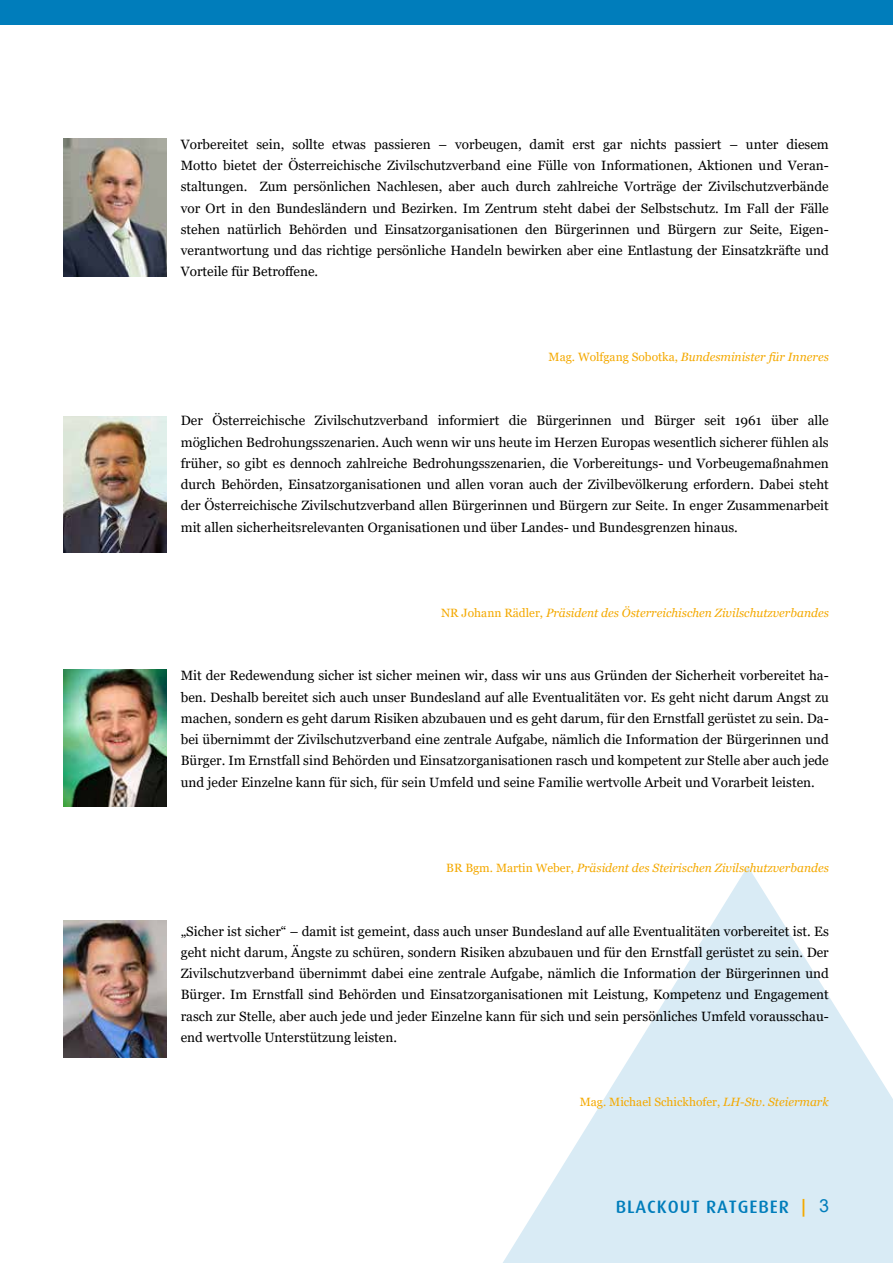
<style>
.page{position:relative;width:893px;height:1263px;background:#fff}
.page>*{position:absolute;margin:0;border:0;box-sizing:border-box;transform-origin:0 0}
.t1{font:500 18px "Dax";letter-spacing:.05em;color:#007dbb}
.t2{font:13.5px/21.3px "Georgia";color:#000;text-align:justify}
.t3{font:italic 12px "Georgia";color:#f4a900}
.t4{font:12px "Georgia";color:#f4a900}
.s1{font-style:normal}
.s2{font-style:italic}
.s3{color:#f4a900}
.s4{font-family:"Arial";font-weight:400}
</style>
<div class="page">
<svg style="left:503px;top:866px;width:390px;height:397px;fill:#d9ebf5"></svg>
<div style="left:0;top:0;width:893px;height:25px;background:#007dbb"></div>
<img style="left:64px;top:139px;width:102px;height:137px">
<img style="left:64px;top:416px;width:102px;height:137px">
<img style="left:64px;top:669px;width:102px;height:137px">
<img style="left:64px;top:921px;width:102px;height:136px">
<p class="t2" style="left:181px;top:134px;width:650px">Vorbereitet sein, sollte etwas passieren – vorbeugen, damit erst gar nichts passiert – unter diesem Motto bietet der Österreichische Zivilschutzverband eine Fülle von Informationen, Aktionen und Veran&shy;staltungen. Zum persönlichen Nachlesen, aber auch durch zahlreiche Vorträge der Zivilschutzverbände vor Ort in den Bundesländern und Bezirken. Im Zentrum steht dabei der Selbstschutz. Im Fall der Fälle stehen natürlich Behörden und Einsatzorganisationen den Bürgerinnen und Bürgern zur Seite, Eigen&shy;verantwortung und das richtige persönliche Handeln bewirken aber eine Entlastung der Einsatzkräfte und Vorteile für Betroffene.</p>
<p class="t3" style="left:549px;top:350px;width:282px"><span class="s1">Mag. Wolfgang Sobotka,</span> Bundesminister für Inneres</p>
<p class="t2" style="left:181px;top:410px;width:650px">Der Österreichische Zivilschutzverband informiert die Bürgerinnen und Bürger seit 1961 über alle möglichen Bedrohungsszenarien. Auch wenn wir uns heute im Herzen Europas wesentlich sicherer fühlen als früher, so gibt es dennoch zahlreiche Bedrohungsszenarien, die Vorbereitungs- und Vorbeugemaßnahmen durch Behörden, Einsatzorganisationen und allen voran auch der Zivilbevölkerung erfordern. Dabei steht der Österreichische Zivilschutzverband allen Bürgerinnen und Bürgern zur Seite. In enger Zusammenarbeit mit allen sicherheitsrelevanten Organisationen und über Landes- und Bundesgrenzen hinaus.</p>
<p class="t3" style="left:441px;top:605px;width:389px"><span class="s1">NR Johann Rädler,</span> Präsident des Österreichischen Zivilschutzverbandes</p>
<p class="t2" style="left:181px;top:665px;width:649px">Mit der Redewendung sicher ist sicher meinen wir, dass wir uns aus Gründen der Sicherheit vorbereitet ha&shy;ben. Deshalb bereitet sich auch unser Bundesland auf alle Eventualitäten vor. Es geht nicht darum Angst zu machen, sondern es geht darum Risiken abzubauen und es geht darum, für den Ernstfall gerüstet zu sein. Da&shy;bei übernimmt der Zivilschutzverband eine zentrale Aufgabe, nämlich die Information der Bürgerinnen und Bürger. Im Ernstfall sind Behörden und Einsatzorganisationen rasch und kompetent zur Stelle aber auch jede und jeder Einzelne kann für sich, für sein Umfeld und seine Familie wertvolle Arbeit und Vorarbeit leisten.</p>
<p class="t3" style="left:446px;top:860px;width:384px"><span class="s1">BR Bgm. Martin Weber,</span> Präsident des Steirischen Zivilschutzverbandes</p>
<p class="t2" style="left:181px;top:920px;width:649px">„Sicher ist sicher“ – damit ist gemeint, dass auch unser Bundesland auf alle Eventualitäten vorbereitet ist. Es geht nicht darum, Ängste zu schüren, sondern Risiken abzubauen und für den Ernstfall gerüstet zu sein. Der Zivilschutzverband übernimmt dabei eine zentrale Aufgabe, nämlich die Information der Bürgerinnen und Bürger. Im Ernstfall sind Behörden und Einsatzorganisationen mit Leistung, Kompetenz und Engagement rasch zur Stelle, aber auch jede und jeder Einzelne kann für sich und sein persönliches Umfeld vorausschau&shy;end wertvolle Unterstützung leisten.</p>
<p class="t4" style="left:580px;top:1094px;width:251px">Mag. Michael Schickhofer, <span class="s2">LH-Stv. Steiermark</span></p>
<h1 class="t1" style="left:616px;top:1196px;width:215px">BLACKOUT RATGEBER <span class="s3">|</span> <span class="s4">3</span></h1>
</div>
